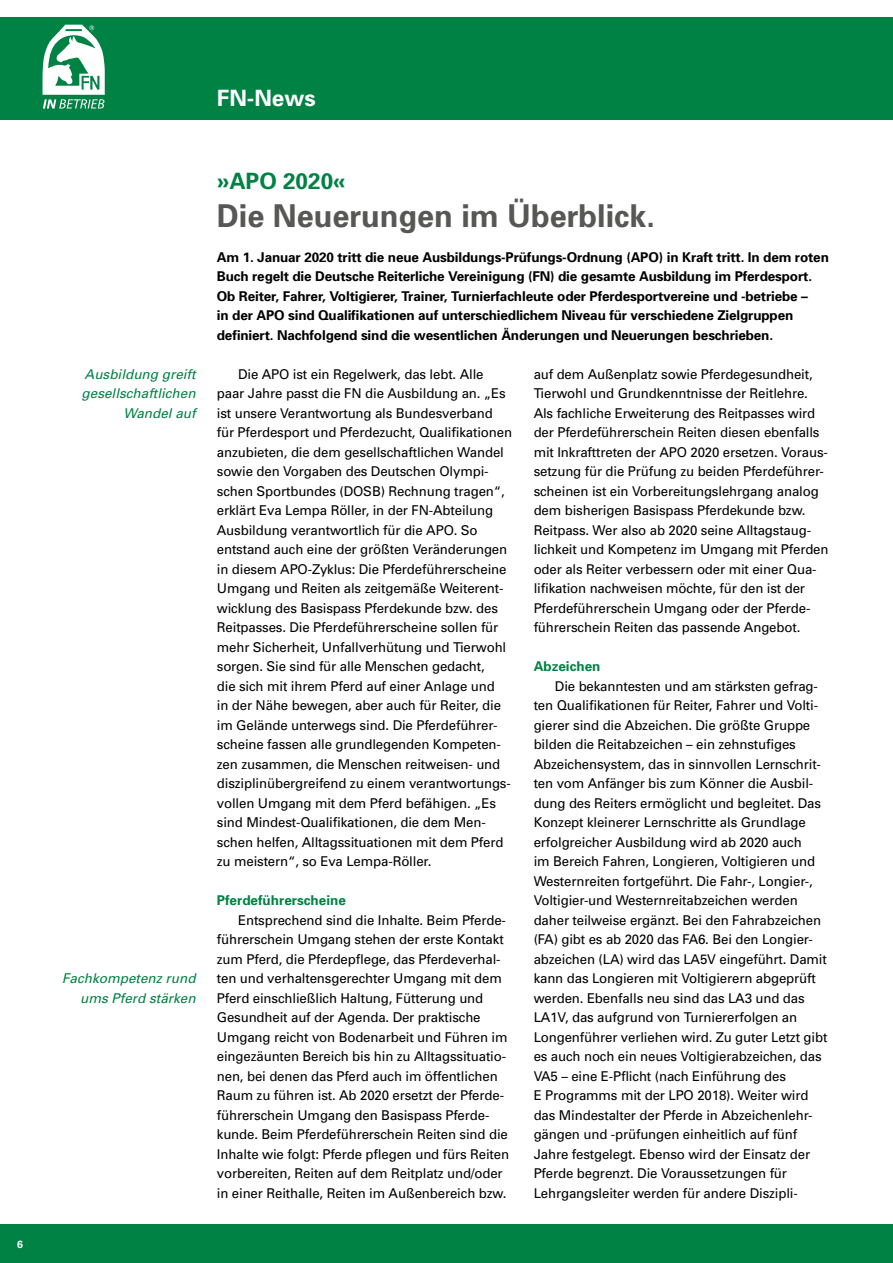
<style>
.page{position:relative;width:893px;height:1263px;background:#fff}
.page>*{position:absolute;margin:0;border:0;box-sizing:border-box;transform-origin:0 0}
.t1{font:700 31.5px "Univers";color:#575756}
.t2{font:700 22.5px "Univers";color:#008244}
.t3{font:700 22.5px "Univers";color:#fff}
.t4{font:13.5px/19.5px "Univers";letter-spacing:-.01em;color:#000}
.t5{font:700 13.5px/19.5px "Univers";letter-spacing:-.01em;color:#000}
.t6{font:italic 13.5px/19.5px "Univers";color:#008244;text-align:right}
.t7{font:700 13.5px "Univers";color:#008244}
.t8{font:700 10.5px "Univers";color:#fff}
</style>
<div class="page">
<div style="left:0;top:1225px;width:893px;height:38px;background:#008244"></div>
<div style="left:0;top:17px;width:893px;height:102px;background:#008244"></div>
<svg style="left:43px;top:25px;width:62px;height:84px"></svg>
<p class="t8" style="left:17px;top:1238px;width:7px">6</p>
<h2 class="t3" style="left:217px;top:85px;width:100px">FN-News</h2>
<p class="t6" style="left:82px;top:364px;width:116px">Ausbildung greift gesellschaftlichen<br>Wandel auf</p>
<p class="t6" style="left:62px;top:969px;width:135px">Fachkompetenz rund ums Pferd stärken</p>
<h2 class="t2" style="left:217px;top:167px;width:130px">»APO 2020«</h2>
<h1 class="t1" style="left:217px;top:196px;width:440px">Die Neuerungen im Überblick.</h1>
<p class="t5" style="left:217px;top:247px;width:614px">Am 1. Januar 2020 tritt die neue Ausbildungs-Prüfungs-Ordnung (APO) in Kraft tritt. In dem roten Buch regelt die Deutsche Reiterliche Vereinigung (FN) die gesamte Ausbildung im Pferdesport.<br>Ob Reiter, Fahrer, Voltigierer, Trainer, Turnierfachleute oder Pferdesportvereine und -betriebe –<br>in der APO sind Qualifikationen auf unterschiedlichem Niveau für verschiedene Zielgruppen definiert. Nachfolgend sind die wesentlichen Änderungen und Neuerungen beschrieben.</p>
<p class="t4" style="left:534px;top:364px;width:296px">auf dem Außenplatz sowie Pferdegesundheit, Tierwohl und Grundkenntnisse der Reitlehre.<br>Als fachliche Erweiterung des Reitpasses wird der Pferdeführerschein Reiten diesen ebenfalls mit Inkrafttreten der APO 2020 ersetzen. Voraus&shy;setzung für die Prüfung zu beiden Pferdeführer&shy;scheinen ist ein Vorbereitungslehrgang analog dem bisherigen Basispass Pferdekunde bzw.<br>Reitpass. Wer also ab 2020 seine Alltagstaug&shy;lichkeit und Kompetenz im Umgang mit Pferden oder als Reiter verbessern oder mit einer Qua&shy;lifikation nachweisen möchte, für den ist der Pferdeführerschein Umgang oder der Pferde&shy;führerschein Reiten das passende Angebot.</p>
<p class="t7" style="left:534px;top:658px;width:68px">Abzeichen</p>
<p class="t4" style="left:534px;top:676px;width:295px;text-indent:21px">Die bekanntesten und am stärksten gefrag&shy;ten Qualifikationen für Reiter, Fahrer und Volti&shy;gierer sind die Abzeichen. Die größte Gruppe bilden die Reitabzeichen – ein zehnstufiges Abzeichensystem, das in sinnvollen Lernschrit&shy;ten vom Anfänger bis zum Könner die Ausbil&shy;dung des Reiters ermöglicht und begleitet. Das Konzept kleinerer Lernschritte als Grundlage erfolgreicher Ausbildung wird ab 2020 auch<br>im Bereich Fahren, Longieren, Voltigieren und Westernreiten fortgeführt. Die Fahr-, Longier-, Voltigier-und Westernreitabzeichen werden daher teilweise ergänzt. Bei den Fahrabzeichen (FA) gibt es ab 2020 das FA6. Bei den Longier&shy;abzeichen (LA) wird das LA5V eingeführt. Damit kann das Longieren mit Voltigierern abgeprüft werden. Ebenfalls neu sind das LA3 und das LA1V, das aufgrund von Turniererfolgen an Longenführer verliehen wird. Zu guter Letzt gibt es auch noch ein neues Voltigierabzeichen, das VA5 – eine E-Pflicht (nach Einführung des<br>E Programms mit der LPO 2018). Weiter wird das Mindestalter der Pferde in Abzeichenlehr&shy;gängen und -prüfungen einheitlich auf fünf Jahre festgelegt. Ebenso wird der Einsatz der Pferde begrenzt. Die Voraussetzungen für Lehrgangsleiter werden für andere Diszipli-</p>
<p class="t4" style="left:217px;top:364px;width:297px;text-indent:21px">Die APO ist ein Regelwerk, das lebt. Alle paar Jahre passt die FN die Ausbildung an. „Es ist unsere Verantwortung als Bundesverband für Pferdesport und Pferdezucht, Qualifikationen anzubieten, die dem gesellschaftlichen Wandel sowie den Vorgaben des Deutschen Olympi&shy;schen Sportbundes (DOSB) Rechnung tragen“, erklärt Eva Lempa Röller, in der FN-Abteilung Ausbildung verantwortlich für die APO. So entstand auch eine der größten Veränderungen in diesem APO-Zyklus: Die Pferdeführerscheine Umgang und Reiten als zeitgemäße Weiterent&shy;wicklung des Basispass Pferdekunde bzw. des Reitpasses. Die Pferdeführerscheine sollen für mehr Sicherheit, Unfallverhütung und Tierwohl sorgen. Sie sind für alle Menschen gedacht,<br>die sich mit ihrem Pferd auf einer Anlage und<br>in der Nähe bewegen, aber auch für Reiter, die im Gelände unterwegs sind. Die Pferdeführer&shy;scheine fassen alle grundlegenden Kompeten&shy;zen zusammen, die Menschen reitweisen- und disziplinübergreifend zu einem verantwortungs&shy;vollen Umgang mit dem Pferd befähigen. „Es sind Mindest-Qualifikationen, die dem Men&shy;schen helfen, Alltagssituationen mit dem Pferd zu meistern“, so Eva Lempa-Röller.</p>
<p class="t7" style="left:217px;top:892px;width:131px">Pferdeführerscheine</p>
<p class="t4" style="left:217px;top:910px;width:294px;text-indent:21px">Entsprechend sind die Inhalte. Beim Pferde&shy;führerschein Umgang stehen der erste Kontakt zum Pferd, die Pferdepflege, das Pferdeverhal&shy;ten und verhaltensgerechter Umgang mit dem Pferd einschließlich Haltung, Fütterung und Gesundheit auf der Agenda. Der praktische Umgang reicht von Bodenarbeit und Führen im eingezäunten Bereich bis hin zu Alltagssituatio&shy;nen, bei denen das Pferd auch im öffentlichen Raum zu führen ist. Ab 2020 ersetzt der Pferde&shy;führerschein Umgang den Basispass Pferde&shy;kunde. Beim Pferdeführerschein Reiten sind die Inhalte wie folgt: Pferde pflegen und fürs Reiten vorbereiten, Reiten auf dem Reitplatz und/oder in einer Reithalle, Reiten im Außenbereich bzw.</p>
</div>
